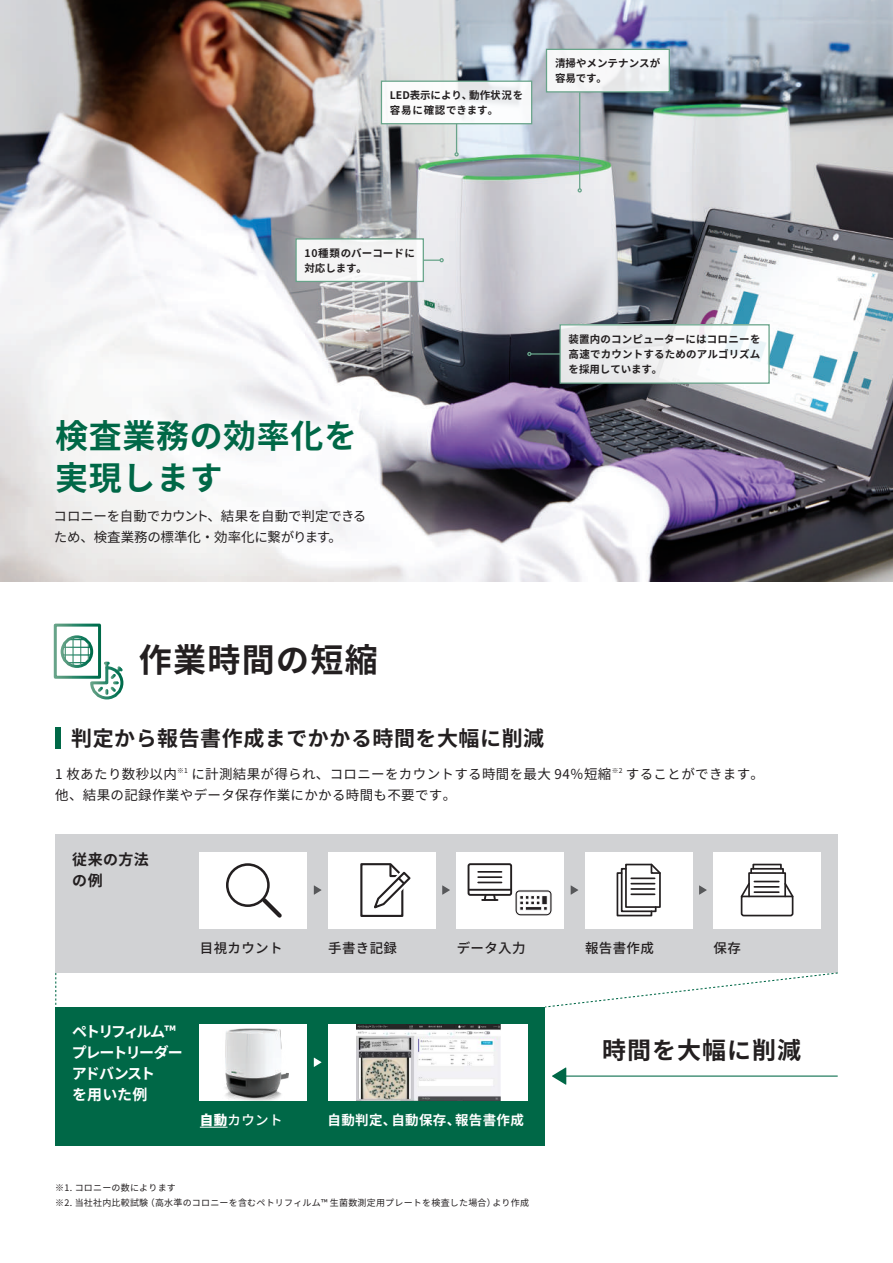
<style>
.page{position:relative;width:893px;height:1263px;background:#fff}
.page>*{position:absolute;margin:0;border:0;box-sizing:border-box;transform-origin:0 0}
.t1{font:700 33px/42px "Noto Sans CJ Kjp";letter-spacing:.02em;color:#006847}
.t2{font:700 33px "Noto Sans CJ Kjp";letter-spacing:.04em;color:#231f20}
.t3{font:700 24px "Noto Sans CJ Kjp";letter-spacing:.04em;color:#231f20}
.t4{font:700 21px "Noto Sans CJ Kjp";letter-spacing:.025em;color:#231f20}
.t5{font:700 15px/21px "Noto Sans CJ Kjp";letter-spacing:-.1em;color:#fff}
.t6{font:700 15px/21px "Noto Sans CJ Kjp";letter-spacing:.025em;color:#231f20}
.t7{font:13.5px/21px "Noto Sans CJ Kjp";letter-spacing:.025em;color:#231f20}
.t8{font:13.5px/21px "Noto Sans CJ Kjp";letter-spacing:-.015em;color:#231f20}
.t9{font:500 13.5px "Noto Sans CJ Kjp";letter-spacing:.025em;color:#231f20}
.t10{font:700 13.5px "Noto Sans CJ Kjp";letter-spacing:.025em;color:#fff}
.t11{font:500 13.5px "Noto Sans CJ Kjp";color:#fff}
.t12{font:700 10.5px/15px "Noto Sans CJ Kjp";letter-spacing:.01em;color:#231f20}
.t13{font:9px/15px "Noto Sans CJ Kjp";letter-spacing:.025em;color:#231f20}
.s1{font-weight:900}
</style>
<div class="page">
<img style="left:0;top:0;width:893px;height:582px">
<div style="left:54px;top:624px;width:47px;height:55px;border:3px solid #fff"></div>
<div style="left:61px;top:635px;width:32px;height:33px;border:3px solid #fff;border-radius:50%"></div>
<svg style="left:65px;top:640px;width:1px;height:24px"></svg>
<hr style="left:72px;top:637px;width:2px;height:29px;background:#fff">
<svg style="left:80px;top:640px;width:1px;height:24px"></svg>
<svg style="left:88px;top:637px;width:36px;height:63px"></svg>
<hr style="left:62px;top:662px;width:30px;height:1px;background:#fff">
<hr style="left:62px;top:654px;width:30px;height:1px;background:#fff">
<hr style="left:62px;top:647px;width:30px;height:1px;background:#fff">
<hr style="left:62px;top:639px;width:30px;height:1px;background:#fff">
<div style="left:61px;top:636px;width:31px;height:31px;border:2px solid #fff;border-radius:50%"></div>
<div style="left:55px;top:728px;width:6px;height:21px;background:#006847"></div>
<div style="left:55px;top:835px;width:783px;height:138px;background:#d1d2d4"></div>
<div style="left:200px;top:852px;width:107px;height:76px;background:#fff"></div>
<div style="left:328px;top:852px;width:107px;height:76px;background:#fff"></div>
<div style="left:55px;top:1007px;width:490px;height:138px;background:#006847"></div>
<svg style="left:200px;top:1127px;width:28px;height:1px"></svg>
<div style="left:200px;top:1024px;width:107px;height:76px;background:#fff"></div>
<div style="left:328px;top:1024px;width:200px;height:76px;background:#fff"></div>
<div style="left:457px;top:852px;width:107px;height:76px;background:#fff"></div>
<div style="left:585px;top:852px;width:107px;height:76px;background:#fff"></div>
<div style="left:713px;top:852px;width:108px;height:76px;background:#fff"></div>
<svg style="left:545px;top:972px;width:293px;height:36px"></svg>
<svg style="left:55px;top:973px;width:1px;height:32px"></svg>
<svg style="left:314px;top:885px;width:7px;height:10px"></svg>
<svg style="left:314px;top:1058px;width:7px;height:9px"></svg>
<svg style="left:442px;top:885px;width:8px;height:10px"></svg>
<svg style="left:571px;top:885px;width:7px;height:10px"></svg>
<svg style="left:699px;top:885px;width:8px;height:10px"></svg>
<hr style="left:566px;top:1075px;width:272px;height:1px;background:#006847">
<svg style="left:552px;top:1067px;width:14px;height:18px"></svg>
<svg style="left:360px;top:863px;width:51px;height:54px"></svg>
<svg style="left:616px;top:863px;width:45px;height:54px"></svg>
<div style="left:748px;top:872px;width:38px;height:25px;border:2px solid #231f20"></div>
<div style="left:750px;top:868px;width:34px;height:6px;border:2px solid #231f20"></div>
<div style="left:752px;top:864px;width:30px;height:6px;border:2px solid #231f20"></div>
<svg style="left:740px;top:881px;width:54px;height:36px"></svg>
<svg style="left:258px;top:894px;width:24px;height:24px"></svg>
<div style="left:226px;top:863px;width:44px;height:44px;border:3px solid #231f20;border-radius:50%"></div>
<svg style="left:482px;top:896px;width:15px;height:5px"></svg>
<div style="left:468px;top:863px;width:44px;height:33px;border:2px solid #231f20;border-radius:2px"></div>
<hr style="left:468px;top:889px;width:43px;height:2px;background:#231f20">
<svg style="left:515px;top:890px;width:37px;height:26px"></svg>
<div style="left:525px;top:906px;width:17px;height:4px;border:1px solid #fff"></div>
<div style="left:542px;top:895px;width:5px;height:10px;background:#231f20"></div>
<div style="left:542px;top:895px;width:5px;height:10px;border:1px solid #fff"></div>
<hr style="left:478px;top:871px;width:23px;height:2px;background:#231f20">
<hr style="left:478px;top:876px;width:23px;height:2px;background:#231f20">
<svg style="left:478px;top:882px;width:23px;height:1px"></svg>
<div style="left:381px;top:81px;width:151px;height:43px;background:#fff"></div>
<svg style="left:454px;top:124px;width:5px;height:33px"></svg>
<div style="left:381px;top:81px;width:151px;height:43px;border:1px solid #68a48a"></div>
<div style="left:546px;top:49px;width:123px;height:43px;background:linear-gradient(to bottom,#f9fafb,#eeeff0)"></div>
<hr style="left:579px;top:92px;width:1px;height:97px;background:#68a48a">
<svg style="left:578px;top:188px;width:4px;height:5px"></svg>
<div style="left:546px;top:49px;width:124px;height:44px;border:1px solid #68a48a"></div>
<div style="left:560px;top:325px;width:209px;height:58px;background:linear-gradient(to bottom,#eff1f2,#f2f2f3)"></div>
<hr style="left:531px;top:353px;width:29px;height:2px;background:#68a48a">
<svg style="left:527px;top:352px;width:4px;height:4px"></svg>
<div style="left:559px;top:324px;width:211px;height:60px;border:1px solid #68a48a"></div>
<div style="left:296px;top:239px;width:127px;height:42px;background:#f4f4f4"></div>
<svg style="left:424px;top:258px;width:20px;height:4px"></svg>
<div style="left:295px;top:238px;width:129px;height:44px;border:1px solid #68a48a"></div>
<img style="left:356px;top:1024px;width:144px;height:76px">
<img style="left:225px;top:1029px;width:63px;height:71px">
<p class="t12" style="left:390px;top:88px;width:135px">LED表示により、動作状況を容易に確認できます。</p>
<p class="t12" style="left:555px;top:56px;width:107px">清掃やメンテナンスが容易です。</p>
<p class="t12" style="left:305px;top:246px;width:112px">10種類のバーコードに対応します。</p>
<h1 class="t1" style="left:55px;top:415px;width:303px">検査業務の効率化を実現します</h1>
<p class="t8" style="left:54px;top:506px;width:314px">コロニーを自動でカウント、結果を自動で判定できるため、検査業務の標準化・効率化に繋がります。</p>
<h1 class="t2" style="left:139px;top:642px;width:240px">作業時間の短縮</h1>
<p class="t12" style="left:569px;top:332px;width:193px;text-align:justify">装置内のコンピューターにはコロニーを高速でカウントするためのアルゴリズムを採用しています。</p>
<h3 class="t4" style="left:71px;top:727px;width:475px">判定から報告書作成までかかる時間を大幅に削減</h3>
<p class="t7" style="left:55px;top:763px;width:710px">1 枚あたり数秒以内<sup>※1</sup> に計測結果が得られ、コロニーをカウントする時間を最大 94％短縮<sup>※2</sup> することができます。他、結果の記録作業やデータ保存作業にかかる時間も不要です。</p>
<h3 class="t6" style="left:72px;top:849px;width:78px">従来の方法の例</h3>
<p class="t9" style="left:200px;top:940px;width:84px">目視カウント</p>
<p class="t9" style="left:328px;top:940px;width:70px">手書き記録</p>
<p class="t9" style="left:457px;top:940px;width:70px">データ入力</p>
<p class="t9" style="left:585px;top:940px;width:70px">報告書作成</p>
<p class="t9" style="left:713px;top:940px;width:29px">保存</p>
<h3 class="t5" style="left:72px;top:1021px;width:113px">ペトリフィルム™プレートリーダーアドバンスト<br>を用いた例</h3>
<p class="t11" style="left:200px;top:1112px;width:84px"><span class="s1">自動</span>カウント</p>
<p class="t10" style="left:328px;top:1112px;width:198px">自動判定、自動保存、報告書作成</p>
<h2 class="t3" style="left:602px;top:1036px;width:200px">時間を大幅に削減</h2>
<p class="t13" style="left:55px;top:1181px;width:475px">※1. コロニーの数によります<br>※2. 当社社内比較試験（高水準のコロニーを含むペトリフィルム™ 生菌数測定用プレートを検査した場合）より作成</p>
</div>
